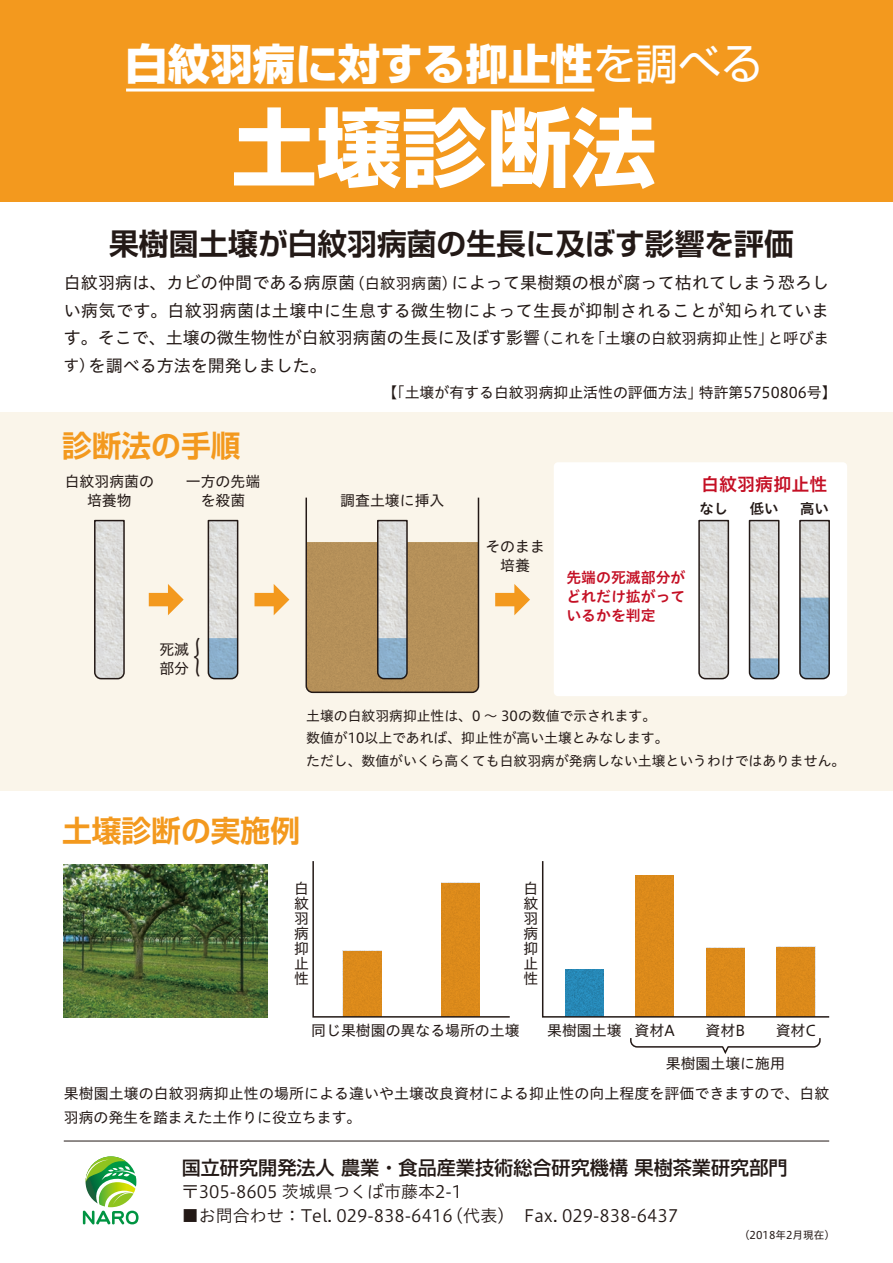
<style>
.page{position:relative;width:893px;height:1263px;background:#fff}
.page>*{position:absolute;margin:0;border:0;box-sizing:border-box;transform-origin:0 0}
.t1{font:700 85.05px "Shin Go Pr 6 N";color:#fff}
.t2{font:800 42.45px "Shin Go Pr 6 N";color:#fff}
.t3{font:300 expanded 41.7px "Shin Go Pr 6 N";color:#231916}
.t4{font:700 29.7px "Shin Go Pr 6 N De";color:#231916}
.t5{font:700 29.7px "Shin Go Pr 6 N De";color:#f3991e}
.t6{font:500 19.2px "Shin Go Pr 6 N";color:#231916}
.t7{font:18px "Hiragino UD Sans Std N W6";color:#c40f24}
.t8{font:16.95px/27.6px "Hiragino UD Sans Std N W4";color:#231916;text-align:justify}
.t9{font:16.95px "Hiragino UD Sans Std N W3";color:#231916}
.t10{font:14.85px/14.9px "Hiragino UD Sans Std N W4";color:#231916}
.t11{font:14.85px/19.2px "Hiragino UD Sans Std N W6";color:#c40f24;text-align:justify}
.t12{font:14.4px "Hiragino UD Sans Std N W6";color:#231916}
.t13{font:13.8px/22.4px "Hiragino UD Sans Std N W4";color:#231916}
.t14{font:10.65px "Hiragino UD Sans Std N W4";color:#231916}
.s1{font-weight:400}
.s2{font-size:15.3px}
</style>
<div class="page">
<div style="left:0;top:412px;width:893px;height:378px;background:#faf5ea"></div>
<div style="left:554px;top:462px;width:293px;height:234px;background:#fff;border-radius:4px"></div>
<div style="left:0;top:0;width:893px;height:202px;background:#f3991e"></div>
<svg style="left:94px;top:519px;width:31px;height:161px;background:#c7c6c4"></svg>
<svg style="left:207px;top:519px;width:32px;height:161px;background:#b7bec1"></svg>
<svg style="left:698px;top:519px;width:32px;height:161px;background:#c9c8c6"></svg>
<svg style="left:748px;top:519px;width:32px;height:161px;background:#c1c3c4"></svg>
<svg style="left:799px;top:519px;width:31px;height:161px;background:#a3b2bd"></svg>
<svg style="left:305px;top:497px;width:175px;height:197px"></svg>
<svg style="left:149px;top:584px;width:35px;height:31px"></svg>
<svg style="left:255px;top:584px;width:34px;height:31px"></svg>
<svg style="left:495px;top:584px;width:35px;height:31px"></svg>
<svg style="left:83px;top:1156px;width:56px;height:68px"></svg>
<svg style="left:312px;top:861px;width:198px;height:157px"></svg>
<svg style="left:542px;top:861px;width:288px;height:157px"></svg>
<svg style="left:630px;top:1038px;width:191px;height:16px"></svg>
<img style="left:64px;top:864px;width:204px;height:153px">
<hr style="left:64px;top:1141px;width:765px;height:1px;background:#231916">
<hr style="left:126px;top:89px;width:468px;height:3px;background:#fff">
<h2 class="t2" style="left:125px;top:30px;width:639px">白紋羽病に対する抑止性<span class="s1">を調べる</span></h2>
<h1 class="t1" style="left:232px;top:80px;width:427px">土壌診断法</h1>
<h3 class="t4" style="left:109px;top:219px;width:686px">果樹園土壌が白紋羽病菌の生長に及ぼす影響を評価</h3>
<p class="t8" style="left:64px;top:268px;width:767px">白紋羽病は、カビの仲間である病原菌<span class="s2">（白紋羽病菌）</span>によって果樹類の根が腐って枯れてしまう恐ろしい病気です。白紋羽病菌は土壌中に生息する微生物によって生長が抑制されることが知られています。そこで、土壌の微生物性が白紋羽病菌の生長に及ぼす影響<span class="s2">（これを「土壌の白紋羽病抑止性」と呼びます）</span>を調べる方法を開発しました。</p>
<p class="t10" style="left:382px;top:384px;width:456px">【「土壌が有する白紋羽病抑止活性の評価方法」特許第5750806号】</p>
<h3 class="t5" style="left:62px;top:421px;width:180px">診断法の手順</h3>
<p class="t10" style="left:65px;top:470px;width:91px;line-height:19.2px;text-align:center">白紋羽病菌の培養物</p>
<p class="t10" style="left:186px;top:470px;width:76px;line-height:19.2px;text-align:center">一方の先端を殺菌</p>
<h3 class="t3" style="left:191px;top:621px;width:13px">{</h3>
<p class="t10" style="left:159px;top:639px;width:31px;line-height:19.2px">死滅部分</p>
<p class="t10" style="left:340px;top:492px;width:106px">調査土壌に挿入</p>
<p class="t10" style="left:485px;top:536px;width:61px;line-height:19.2px;text-align:center">そのまま培養</p>
<p class="t7" style="left:701px;top:471px;width:128px">白紋羽病抑止性</p>
<p class="t12" style="left:699px;top:497px;width:30px">なし</p>
<p class="t12" style="left:750px;top:497px;width:30px">低い</p>
<p class="t12" style="left:800px;top:497px;width:30px">高い</p>
<p class="t11" style="left:566px;top:567px;width:121px">先端の死滅部分がどれだけ拡がっているかを判定</p>
<p class="t13" style="left:306px;top:704px;width:540px">土壌の白紋羽病抑止性は、0 ～ 30の数値で示されます。<br>数値が10以上であれば、抑止性が高い土壌とみなします。<br>ただし、数値がいくら高くても白紋羽病が発病しない土壌というわけではありません。</p>
<h3 class="t5" style="left:62px;top:807px;width:240px">土壌診断の実施例</h3>
<p class="t10" style="left:294px;top:881px;width:16px">白紋羽病抑止性</p>
<p class="t10" style="left:524px;top:881px;width:16px">白紋羽病抑止性</p>
<p class="t10" style="left:311px;top:1022px;width:210px">同じ果樹園の異なる場所の土壌</p>
<p class="t10" style="left:547px;top:1022px;width:130px">果樹園土壌 資材A</p>
<p class="t10" style="left:705px;top:1022px;width:41px">資材B</p>
<p class="t10" style="left:666px;top:1055px;width:121px">果樹園土壌に施用</p>
<p class="t10" style="left:776px;top:1022px;width:42px">資材C</p>
<p class="t10" style="left:64px;top:1081px;width:767px;line-height:23.4px">果樹園土壌の白紋羽病抑止性の場所による違いや土壌改良資材による抑止性の向上程度を評価できますので、白紋羽病の発生を踏まえた土作りに役立ちます。</p>
<p class="t6" style="left:182px;top:1152px;width:607px">国立研究開発法人 農業・食品産業技術総合研究機構 果樹茶業研究部門</p>
<p class="t9" style="left:182px;top:1179px;width:282px">〒305-8605 茨城県つくば市藤本2-1</p>
<p class="t9" style="left:182px;top:1203px;width:498px">■お問合わせ：Tel. 029-838-6416（代表） Fax. 029-838-6437</p>
<p class="t14" style="left:739px;top:1227px;width:98px">（2018年2月現在）</p>
</div>
